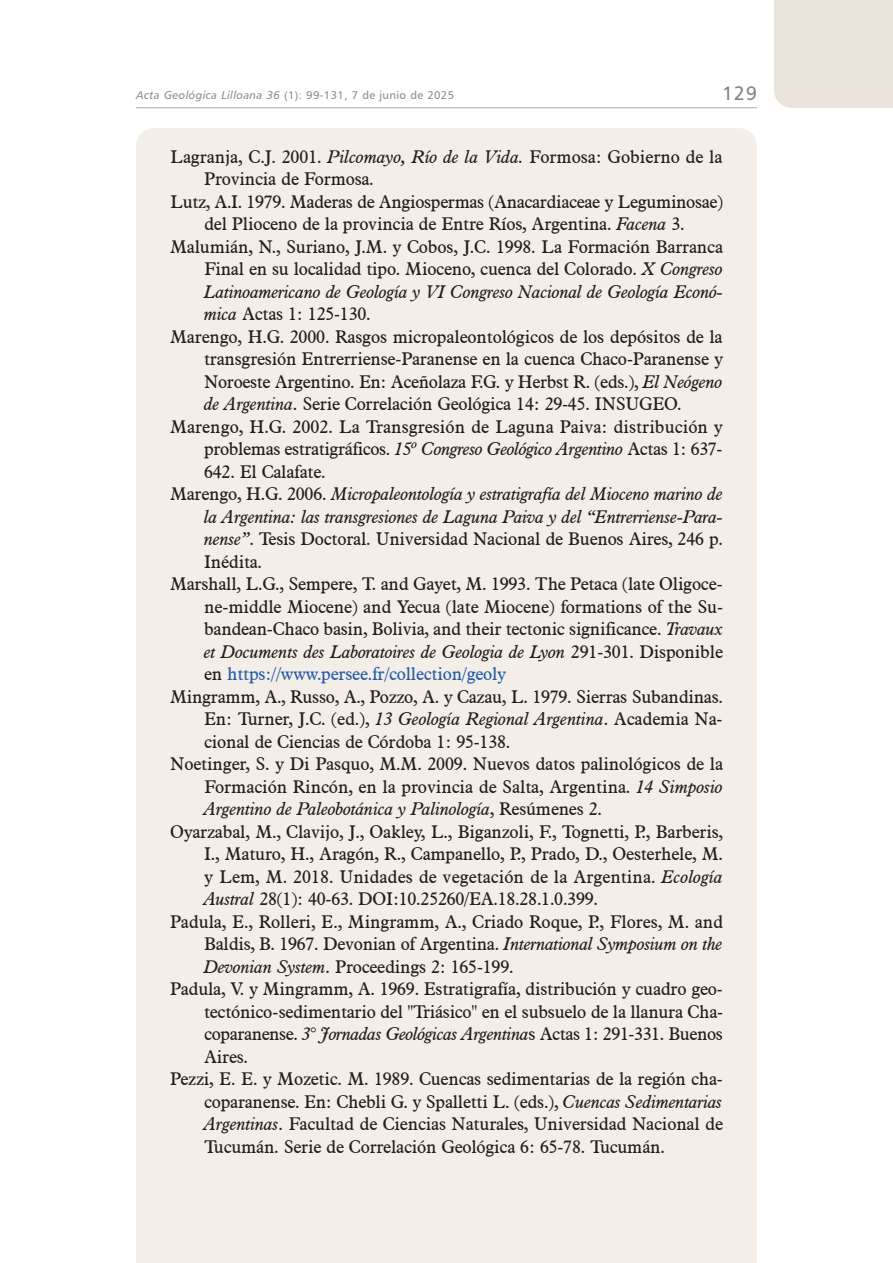
<style>
.page{position:relative;width:893px;height:1263px;background:#fff}
.page>*{position:absolute;margin:0;border:0;box-sizing:border-box;transform-origin:0 0}
.t1{font:19.5px "Humanist 777 BT Roman B";color:#808285}
.t2{font:18px "Aldine 721 BT";letter-spacing:-.01em;color:#231f20}
.t3{font:italic 18px "Aldine 721 BT";letter-spacing:-.01em;color:#231f20}
.t4{font:18px "Aldine 721 BT";letter-spacing:-.015em;color:#285caa}
.t5{font:11.25px "Humanist 777 BT Roman B";letter-spacing:.03em;color:#8a8c8f}
.s1{font-family:"Humanist 777 BT Italic B"}
.s2{font-style:italic}
.s3{font-style:normal}
.s4{color:#231f20}
</style>
<div class="page">
<hr style="left:136px;top:107px;width:621px;height:1px;background:#a8a9ad">
<div style="left:774px;top:0;width:119px;height:108px;background:#ebe4dc"></div>
<div style="left:136px;top:128px;width:621px;height:1135px;background:#f4eee8"></div>
<p class="t5" style="left:136px;top:88px;width:320px"><span class="s1">Acta Geológica Lilloana 36</span> (1): 99-131, 7 de junio de 2025</p>
<p class="t1" style="left:722px;top:81px;width:36px">129</p>
<p class="t2" style="left:170px;top:145px;width:554px">Lagranja, C.J. 2001. <span class="s2">Pilcomayo, Río de la Vida.</span> Formosa: Gobierno de la</p>
<p class="t2" style="left:204px;top:168px;width:171px">Provincia de Formosa.</p>
<p class="t2" style="left:170px;top:190px;width:554px">Lutz, A.I. 1979. Maderas de Angiospermas (Anacardiaceae y Leguminosae)</p>
<p class="t2" style="left:204px;top:213px;width:482px">del Plioceno de la provincia de Entre Ríos, Argentina. <span class="s2">Facena</span> 3.</p>
<p class="t2" style="left:170px;top:235px;width:554px">Malumián, N., Suriano, J.M. y Cobos, J.C. 1998. La Formación Barranca</p>
<p class="t2" style="left:204px;top:258px;width:520px">Final en su localidad tipo. Mioceno, cuenca del Colorado. <span class="s2">X Congreso</span></p>
<p class="t3" style="left:204px;top:280px;width:521px">Latinoamericano de Geología y VI Congreso Nacional de Geología Econó-</p>
<p class="t2" style="left:204px;top:303px;width:168px"><span class="s2">mica</span> Actas 1: 125-130.</p>
<p class="t2" style="left:170px;top:325px;width:554px">Marengo, H.G. 2000. Rasgos micropaleontológicos de los depósitos de la</p>
<p class="t2" style="left:204px;top:348px;width:520px">transgresión Entrerriense-Paranense en la cuenca Chaco-Paranense y</p>
<p class="t2" style="left:204px;top:370px;width:520px">Noroeste Argentino. En: Aceñolaza F.G. y Herbst R. (eds.), <span class="s2">El Neógeno</span></p>
<p class="t2" style="left:204px;top:393px;width:479px"><span class="s2">de Argentina</span>. Serie Correlación Geológica 14: 29-45. INSUGEO.</p>
<p class="t2" style="left:170px;top:415px;width:554px">Marengo, H.G. 2002. La Transgresión de Laguna Paiva: distribución y</p>
<p class="t2" style="left:204px;top:438px;width:520px">problemas estratigráficos. <span class="s2">15º Congreso Geológico Argentino</span> Actas 1: 637-</p>
<p class="t2" style="left:204px;top:460px;width:123px">642. El Calafate.</p>
<p class="t3" style="left:170px;top:483px;width:554px"><span class="s3">Marengo, H.G. 2006.</span> Micropaleontología y estratigrafía del Mioceno marino de</p>
<p class="t3" style="left:204px;top:505px;width:520px">la Argentina: las transgresiones de Laguna Paiva y del “Entrerriense-Para-</p>
<p class="t2" style="left:204px;top:528px;width:520px"><span class="s2">nense”</span>. Tesis Doctoral. Universidad Nacional de Buenos Aires, 246 p.</p>
<p class="t2" style="left:204px;top:550px;width:59px">Inédita.</p>
<p class="t2" style="left:170px;top:573px;width:554px">Marshall, L.G., Sempere, T. and Gayet, M. 1993. The Petaca (late Oligoce-</p>
<p class="t2" style="left:204px;top:595px;width:520px">ne-middle Miocene) and Yecua (late Miocene) formations of the Su-</p>
<p class="t2" style="left:204px;top:618px;width:520px">bandean-Chaco basin, Bolivia, and their tectonic significance. <span class="s2">Travaux</span></p>
<p class="t3" style="left:204px;top:640px;width:520px">et Documents des Laboratoires de Geologia de Lyon <span class="s3">291-301. Disponible</span></p>
<p class="t4" style="left:204px;top:663px;width:304px"><span class="s4">en</span> https://www.persee.fr/collection/geoly</p>
<p class="t2" style="left:170px;top:685px;width:554px">Mingramm, A., Russo, A., Pozzo, A. y Cazau, L. 1979. Sierras Subandinas.</p>
<p class="t2" style="left:204px;top:708px;width:520px">En: Turner, J.C. (ed.), <span class="s2">13 Geología Regional Argentina</span>. Academia Na-</p>
<p class="t2" style="left:204px;top:730px;width:308px">cional de Ciencias de Córdoba 1: 95-138.</p>
<p class="t2" style="left:170px;top:753px;width:554px">Noetinger, S. y Di Pasquo, M.M. 2009. Nuevos datos palinológicos de la</p>
<p class="t2" style="left:204px;top:775px;width:520px">Formación Rincón, en la provincia de Salta, Argentina. <span class="s2">14 Simposio</span></p>
<p class="t3" style="left:204px;top:798px;width:399px">Argentino de Paleobotánica y Palinología<span class="s3">, Resúmenes 2.</span></p>
<p class="t2" style="left:170px;top:820px;width:554px">Oyarzabal, M., Clavijo, J., Oakley, L., Biganzoli, F., Tognetti, P., Barberis,</p>
<p class="t2" style="left:204px;top:843px;width:520px">I., Maturo, H., Aragón, R., Campanello, P., Prado, D., Oesterhele, M.</p>
<p class="t2" style="left:204px;top:865px;width:520px">y Lem, M. 2018. Unidades de vegetación de la Argentina. <span class="s2">Ecología</span></p>
<p class="t2" style="left:204px;top:888px;width:395px"><span class="s2">Austral</span> 28(1): 40-63. DOI:10.25260/EA.18.28.1.0.399.</p>
<p class="t2" style="left:170px;top:910px;width:554px">Padula, E., Rolleri, E., Mingramm, A., Criado Roque, P., Flores, M. and</p>
<p class="t2" style="left:204px;top:933px;width:520px">Baldis, B. 1967. Devonian of Argentina. <span class="s2">International Symposium on the</span></p>
<p class="t2" style="left:204px;top:955px;width:311px"><span class="s2">Devonian System</span>. Proceedings 2: 165-199.</p>
<p class="t2" style="left:170px;top:978px;width:554px">Padula, V. y Mingramm, A. 1969. Estratigrafía, distribución y cuadro geo-</p>
<p class="t2" style="left:204px;top:1000px;width:520px">tectónico-sedimentario del "Triásico" en el subsuelo de la llanura Cha-</p>
<p class="t2" style="left:204px;top:1023px;width:520px">coparanense. <span class="s2">3° Jornadas Geológicas Argentina</span>s Actas 1: 291-331. Buenos</p>
<p class="t2" style="left:204px;top:1045px;width:45px">Aires.</p>
<p class="t2" style="left:170px;top:1068px;width:554px">Pezzi, E. E. y Mozetic. M. 1989. Cuencas sedimentarias de la región cha-</p>
<p class="t2" style="left:204px;top:1090px;width:520px">coparanense. En: Chebli G. y Spalletti L. (eds.), <span class="s2">Cuencas Sedimentarias</span></p>
<p class="t2" style="left:204px;top:1113px;width:520px"><span class="s2">Argentinas</span>. Facultad de Ciencias Naturales, Universidad Nacional de</p>
<p class="t2" style="left:204px;top:1135px;width:462px">Tucumán. Serie de Correlación Geológica 6: 65-78. Tucumán.</p>
</div>
